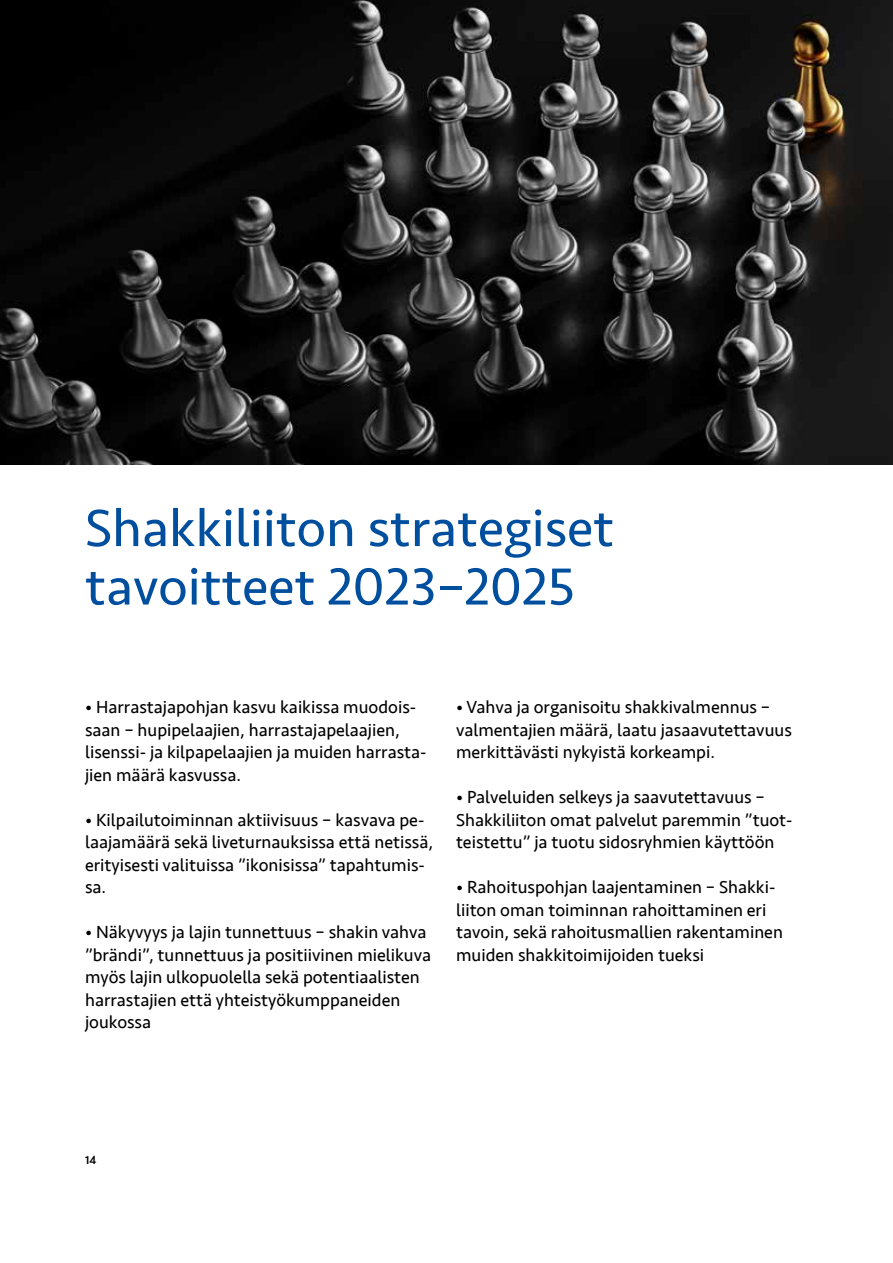
<style>
.page{position:relative;width:893px;height:1263px;background:#fff}
.page>*{position:absolute;margin:0;border:0;box-sizing:border-box;transform-origin:0 0}
.t1{font:54px/58.5px "Seravek";color:#004f9f}
.t2{font:18px/22.5px "Seravek";color:#000}
.t3{font:700 10.5px "Semplicita Pro";color:#000}
</style>
<div class="page">
<img style="left:0;top:0;width:893px;height:464px">
<h1 class="t1" style="left:85px;top:499px;width:531px">Shakkiliiton strategiset tavoitteet 2023–2025</h1>
<p class="t2" style="left:85px;top:696px;width:343px">• Harrastajapohjan kasvu kaikissa muodois&shy;saan – hupipelaajien, harrastajapelaajien, lisenssi- ja kilpapelaajien ja muiden harrasta&shy;jien määrä kasvussa.</p>
<p class="t2" style="left:85px;top:808px;width:349px">• Kilpailutoiminnan aktiivisuus – kasvava pe&shy;laajamäärä sekä liveturnauksissa että netissä, erityisesti valituissa ”ikonisissa” tapahtumis&shy;sa.</p>
<p class="t2" style="left:85px;top:921px;width:348px">• Näkyvyys ja lajin tunnettuus – shakin vahva ”brändi”, tunnettuus ja positiivinen mielikuva myös lajin ulkopuolella sekä potentiaalisten harrastajien että yhteistyökumppaneiden joukossa</p>
<p class="t2" style="left:456px;top:696px;width:337px">• Vahva ja organisoitu shakkivalmennus – valmentajien määrä, laatu jasaavutettavuus merkittävästi nykyistä korkeampi.</p>
<p class="t2" style="left:456px;top:786px;width:338px">• Palveluiden selkeys ja saavutettavuus –<br>Shakkiliiton omat palvelut paremmin ”tuot&shy;teistettu” ja tuotu sidosryhmien käyttöön</p>
<p class="t2" style="left:456px;top:876px;width:328px">• Rahoituspohjan laajentaminen – Shakki&shy;liiton oman toiminnan rahoittaminen eri tavoin, sekä rahoitusmallien rakentaminen muiden shakkitoimijoiden tueksi</p>
<p class="t3" style="left:85px;top:1152px;width:13px">14</p>
</div>
